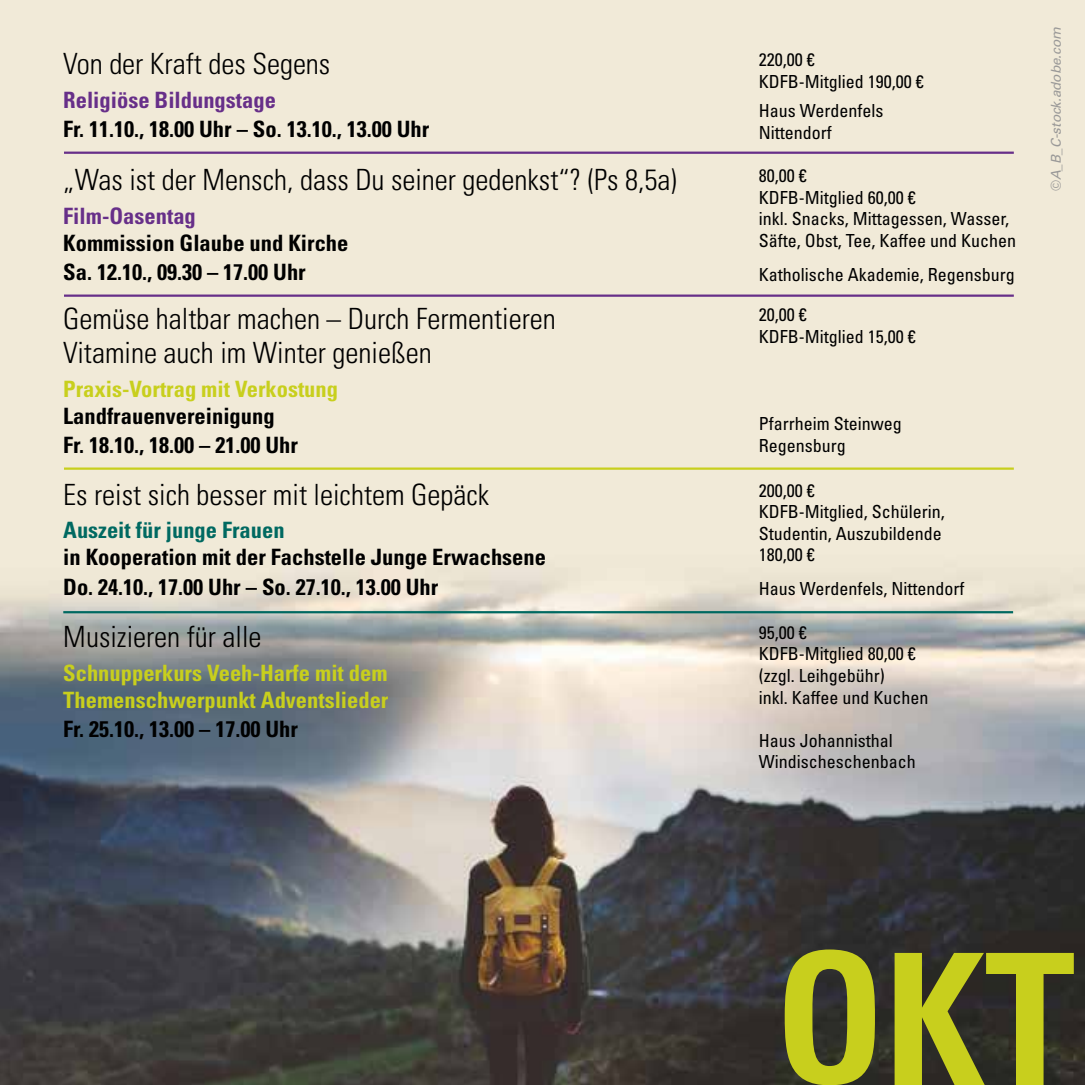
<style>
.page{position:relative;width:1085px;height:1085px;background:#fff}
.page>*{position:absolute;margin:0;border:0;box-sizing:border-box;transform-origin:0 0}
.t1{font:300 condensed 29.25px/33.8px "Univers LT Pro";color:#000}
.t2{font:700 condensed 22.5px/29.2px "Univers LT Pro";color:#000}
.t3{font:700 condensed 22.5px/27px "Univers LT Pro";color:#c8cf1d}
.t4{font:700 condensed 22.5px "Univers LT Pro";color:#672f89}
.t5{font:700 condensed 22.5px "Univers LT Pro";color:#006961}
.t6{font:condensed 18px/21.6px "Univers LT Pro";color:#000}
.t7{font:italic 13.5px "Univers LT Pro 55";letter-spacing:-.005em;color:#9a9998}
</style>
<div class="page">
<hr style="left:1084px;top:0;width:1px;height:1084px;background:#006961">
<img style="left:0;top:0;width:1084px;height:1084px">
<svg style="left:784px;top:949px;width:289px;height:135px;background:#7c7f22"></svg>
<hr style="left:64px;top:151px;width:949px;height:3px;background:#672f89">
<hr style="left:64px;top:294px;width:949px;height:3px;background:#672f89">
<hr style="left:64px;top:467px;width:949px;height:2px;background:#c8cf1d">
<hr style="left:63px;top:611px;width:949px;height:2px;background:#006961">
<h1 class="t1" style="left:63px;top:45px;width:268px">Von der Kraft des Segens</h1>
<p class="t4" style="left:63px;top:86px;width:214px">Religiöse Bildungstage</p>
<p class="t2" style="left:63px;top:114px;width:367px">Fr. 11.10., 18.00 Uhr – So. 13.10., 13.00 Uhr</p>
<h1 class="t1" style="left:63px;top:161px;width:615px">„Was ist der Mensch, dass Du seiner gedenkst“? (Ps 8,5a)</h1>
<p class="t4" style="left:63px;top:202px;width:134px">Film-Oasentag</p>
<p class="t2" style="left:63px;top:228px;width:286px">Kommission Glaube und Kirche<br>Sa. 12.10., 09.30 – 17.00 Uhr</p>
<h1 class="t1" style="left:63px;top:300px;width:494px">Gemüse haltbar machen – Durch Fermentieren<br>Vitamine auch im Winter genießen</h1>
<p class="t3" style="left:63px;top:375px;width:276px">Praxis-Vortrag mit Verkostung</p>
<p class="t2" style="left:63px;top:400px;width:236px">Landfrauenvereinigung<br>Fr. 18.10., 18.00 – 21.00 Uhr</p>
<h1 class="t1" style="left:63px;top:476px;width:427px">Es reist sich besser mit leichtem Gepäck</h1>
<p class="t5" style="left:63px;top:516px;width:223px">Auszeit für junge Frauen</p>
<p class="t2" style="left:63px;top:542px;width:484px">in Kooperation mit der Fachstelle Junge Erwachsene<br>Do. 24.10., 17.00 Uhr – So. 27.10., 13.00 Uhr</p>
<h1 class="t1" style="left:63px;top:618px;width:200px">Musizieren für alle</h1>
<p class="t3" style="left:63px;top:658px;width:326px">Schnupperkurs Veeh-Harfe mit dem<br>Themenschwerpunkt Adventslieder</p>
<p class="t2" style="left:63px;top:713px;width:236px">Fr. 25.10., 13.00 – 17.00 Uhr</p>
<p class="t6" style="left:758px;top:48px;width:166px">220,00 €<br>KDFB-Mitglied 190,00 €</p>
<p class="t6" style="left:758px;top:99px;width:126px">Haus Werdenfels<br>Nittendorf</p>
<p class="t6" style="left:758px;top:164px;width:259px">80,00 €<br>KDFB-Mitglied 60,00 €<br>inkl. Snacks, Mittagessen, Wasser,<br>Säfte, Obst, Tee, Kaffee und Kuchen</p>
<p class="t6" style="left:758px;top:263px;width:257px">Katholische Akademie, Regensburg</p>
<p class="t6" style="left:758px;top:303px;width:158px">20,00 €<br>KDFB-Mitglied 15,00 €</p>
<p class="t6" style="left:758px;top:412px;width:144px">Pfarrheim Steinweg<br>Regensburg</p>
<p class="t6" style="left:758px;top:478px;width:187px">200,00 €<br>KDFB-Mitglied, Schülerin,<br>Studentin, Auszubildende<br>180,00 €</p>
<p class="t6" style="left:758px;top:577px;width:207px">Haus Werdenfels, Nittendorf</p>
<p class="t6" style="left:758px;top:621px;width:171px">95,00 €<br>KDFB-Mitglied 80,00 € (zzgl. Leihgebühr)<br>inkl. Kaffee und Kuchen</p>
<p class="t6" style="left:758px;top:729px;width:158px">Haus Johannisthal<br>Windischeschenbach</p>
<p class="t7" style="left:1046px;top:191px;width:166px;rotate:-90deg">©A_B_C-stock.adobe.com</p>
</div>
